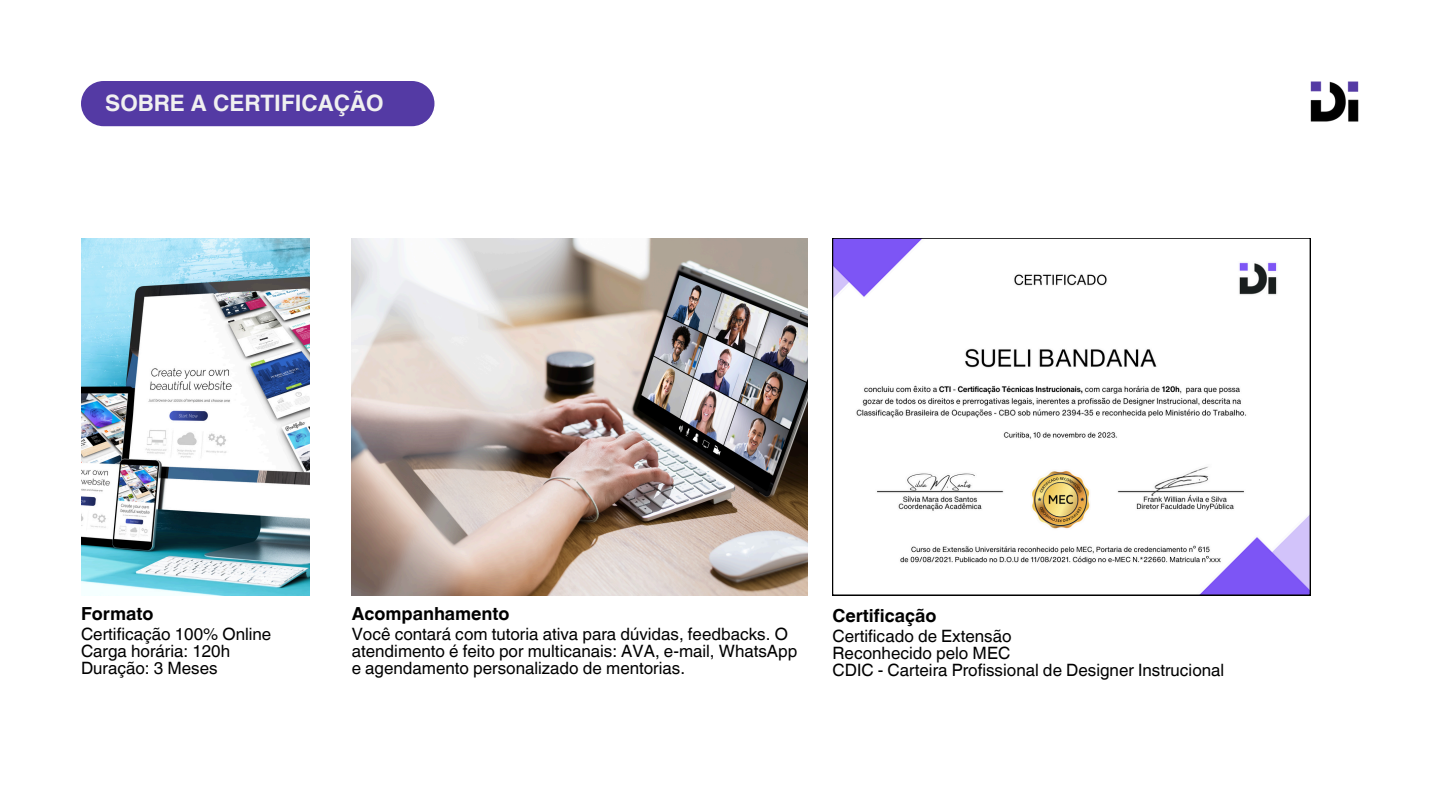
<style>
.page{position:relative;width:1440px;height:810px;background:#fff}
.page>*{position:absolute;margin:0;border:0;box-sizing:border-box;transform-origin:0 0}
.t1{font:700 22.6px "Helvetica World";color:#f0f0f0}
.t2{font:700 18px "Helvetica World";color:#000}
.t3{font:17px/17.2px "Helvetica World";color:#000}
</style>
<div class="page">
<img style="left:81px;top:238px;width:229px;height:357px">
<img style="left:352px;top:238px;width:455px;height:357px">
<svg style="left:833px;top:238px;width:477px;height:357px"></svg>
<div style="left:81px;top:81px;width:353px;height:45px;background:#543aa4"></div>
<img style="left:1310px;top:81px;width:49px;height:41px">
<p class="t1" style="left:105px;top:85px;width:280px">SOBRE A CERTIFICAÇÃO</p>
<p class="t2" style="left:81px;top:599px;width:74px">Formato</p>
<h2 class="t3" style="left:81px;top:625px;width:192px">Certificação 100% Online</h2>
<p class="t3" style="left:81px;top:643px;width:151px">Carga horária: 120h</p>
<p class="t3" style="left:81px;top:660px;width:138px">Duração: 3 Meses</p>
<h2 class="t2" style="left:352px;top:599px;width:159px">Acompanhamento</h2>
<p class="t3" style="left:352px;top:625px;width:447px">Você contará com tutoria ativa para dúvidas, feedbacks. O atendimento é feito por multicanais: AVA, e-mail, WhatsApp e agendamento personalizado de mentorias.</p>
<p class="t2" style="left:833px;top:601px;width:106px">Certificação</p>
<p class="t3" style="left:833px;top:627px;width:181px">Certificado de Extensão</p>
<p class="t3" style="left:833px;top:645px;width:179px">Reconhecido pelo MEC</p>
<h2 class="t3" style="left:833px;top:662px;width:393px">CDIC - Carteira Profissional de Designer Instrucional</h2>
</div>
